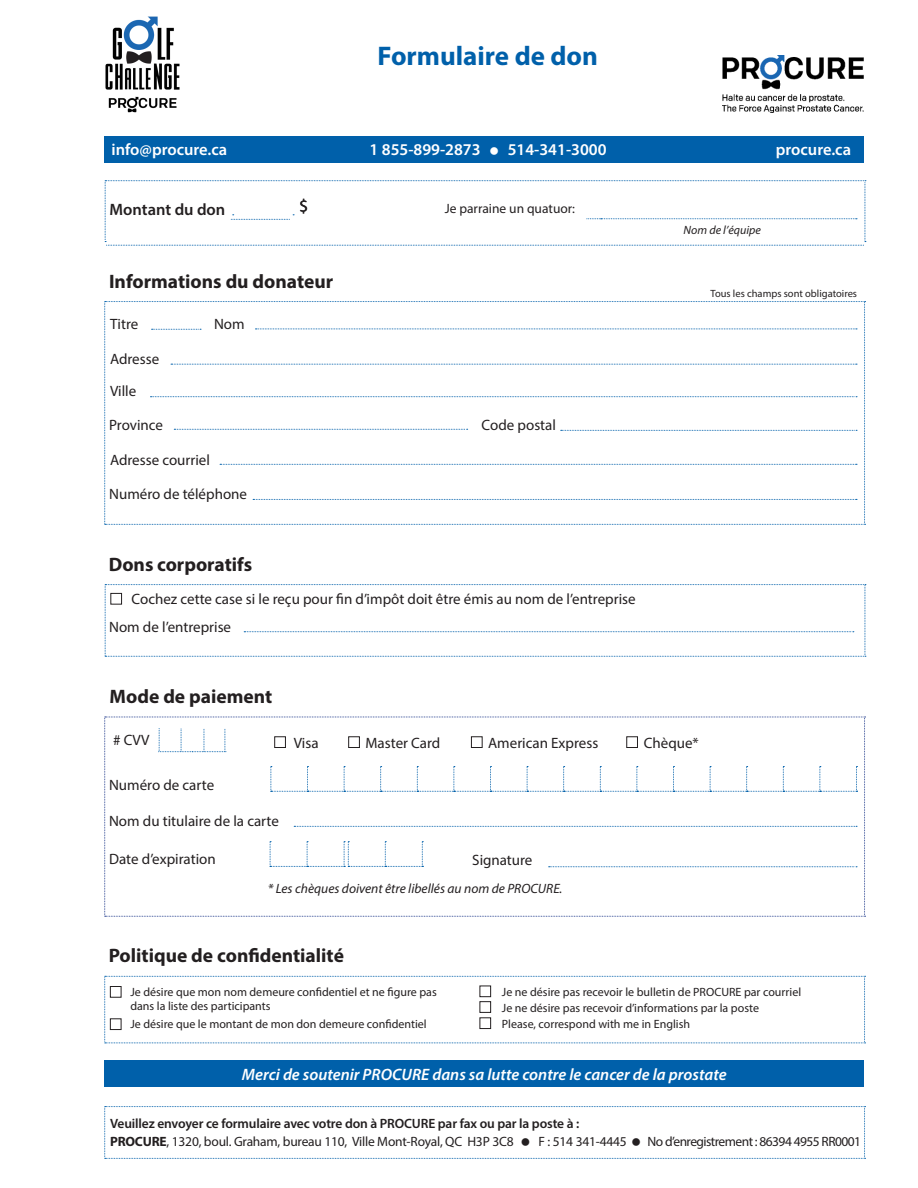
<style>
.page{position:relative;width:918px;height:1188px;background:#fff}
.page>*{position:absolute;margin:0;border:0;box-sizing:border-box;transform-origin:0 0}
.t1{font:700 27px "Myriad Pro";color:#0060aa}
.t2{font:700 19.5px "Myriad Pro";color:#231f20}
.t3{font:18px "Myriad Pro";color:#231f20}
.t4{font:italic 600 16.5px "Myriad Pro";color:#fff}
.t5{font:600 16.5px "Myriad Pro";color:#fff}
.t6{font:600 16.5px "Myriad Pro";color:#231f20}
.t7{font:15px/32.7px "Myriad Pro";color:#231f20}
.t8{font:600 13.5px/18px "Myriad Pro";letter-spacing:-.01em;color:#231f20}
.t9{font:italic 13.5px "Myriad Pro";color:#231f20}
.t10{font:13.5px "Myriad Pro";letter-spacing:-.04em;color:#231f20}
.t11{font:13.5px "Myriad Pro";color:#231f20}
.t12{font:13.5px "Myriad Pro";letter-spacing:-.015em;color:#231f20}
.t13{font:12px/16px "Myriad Pro";color:#231f20}
.t14{font:italic 12px "Myriad Pro";color:#231f20}
.t15{font:10.5px "Myriad Pro";color:#231f20}
.s1{font-weight:700}
.s2{font-weight:400}
</style>
<div class="page">
<img style="left:722px;top:55px;width:142px;height:58px">
<div style="left:105px;top:136px;width:759px;height:27px;background:#0060aa"></div>
<div style="left:105px;top:1061px;width:759px;height:26px;background:#0060aa"></div>
<svg style="left:104px;top:976px;width:762px;height:68px"></svg>
<svg style="left:105px;top:584px;width:761px;height:73px"></svg>
<svg style="left:104px;top:301px;width:762px;height:224px"></svg>
<svg style="left:105px;top:180px;width:761px;height:66px"></svg>
<svg style="left:104px;top:717px;width:762px;height:200px"></svg>
<img style="left:105px;top:16px;width:75px;height:97px">
<svg style="left:104px;top:1106px;width:762px;height:53px"></svg>
<h1 class="t1" style="left:378px;top:38px;width:222px">Formulaire de don</h1>
<p class="t5" style="left:112px;top:139px;width:117px">info@procure.ca</p>
<p class="t5" style="left:370px;top:139px;width:113px">1 855-899-2873</p>
<p class="t5" style="left:508px;top:139px;width:100px">514-341-3000</p>
<p class="t5" style="left:776px;top:139px;width:77px">procure.ca</p>
<p class="t6" style="left:110px;top:199px;width:117px">Montant du don</p>
<p class="t3" style="left:299px;top:194px;width:11px">$</p>
<p class="t11" style="left:445px;top:200px;width:132px">Je parraine un quatuor:</p>
<h2 class="t2" style="left:109px;top:269px;width:226px">Informations du donateur</h2>
<p class="t7" style="left:110px;top:307px;width:30px">Titre</p>
<p class="t7" style="left:214px;top:307px;width:32px">Nom</p>
<p class="t7" style="left:110px;top:342px;width:51px">Adresse<br>Ville</p>
<p class="t7" style="left:109px;top:408px;width:55px">Province</p>
<p class="t7" style="left:482px;top:408px;width:76px">Code postal</p>
<p class="t7" style="left:110px;top:443px;width:101px">Adresse courriel</p>
<p class="t7" style="left:109px;top:477px;width:139px">Numéro de téléphone</p>
<h2 class="t2" style="left:109px;top:551px;width:145px">Dons corporatifs</h2>
<p class="t7" style="left:109px;top:585px;width:528px;line-height:27.6px;text-indent:22px">Cochez cette case si le reçu pour fin d’impôt doit être émis au nom de l’entreprise<br>Nom de l’entreprise</p>
<h2 class="t2" style="left:110px;top:684px;width:164px">Mode de paiement</h2>
<p class="t14" style="left:684px;top:223px;width:79px">Nom de l’équipe</p>
<p class="t15" style="left:711px;top:287px;width:148px">Tous les champs sont obligatoires</p>
<p class="t7" style="left:113px;top:723px;width:38px"># CVV</p>
<p class="t7" style="left:294px;top:726px;width:26px">Visa</p>
<p class="t7" style="left:365px;top:726px;width:76px">Master Card</p>
<p class="t7" style="left:488px;top:726px;width:112px">American Express</p>
<p class="t7" style="left:644px;top:726px;width:56px">Chèque*</p>
<p class="t7" style="left:109px;top:769px;width:107px">Numéro de carte</p>
<p class="t7" style="left:109px;top:804px;width:171px">Nom du titulaire de la carte</p>
<p class="t7" style="left:109px;top:842px;width:108px">Date d’expiration</p>
<p class="t7" style="left:472px;top:843px;width:62px">Signature</p>
<p class="t9" style="left:268px;top:880px;width:296px">* Les chèques doivent être libellés au nom de PROCURE.</p>
<h2 class="t2" style="left:109px;top:943px;width:237px">Politique de confidentialité</h2>
<p class="t13" style="left:130px;top:985px;width:308px;line-height:14.4px">Je désire que mon nom demeure confidentiel et ne figure pas dans la liste des participants</p>
<p class="t13" style="left:130px;top:1016px;width:298px">Je désire que le montant de mon don demeure confidentiel</p>
<p class="t13" style="left:502px;top:984px;width:301px">Je ne désire pas recevoir le bulletin de PROCURE par courriel<br>Je ne désire pas recevoir d’informations par la poste<br>Please, correspond with me in English</p>
<p class="t4" style="left:242px;top:1064px;width:486px">Merci de soutenir PROCURE dans sa lutte contre le cancer de la prostate</p>
<p class="t8" style="left:110px;top:1114px;width:471px">Veuillez envoyer ce formulaire avec votre don à PROCURE par fax ou par la poste à :<br><span class="s1">PROCURE</span><span class="s2">, 1320, boul. Graham, bureau 110, Ville Mont-Royal, QC H3P 3C8</span></p>
<p class="t12" style="left:539px;top:1133px;width:90px">F : 514 341-4445</p>
<p class="t10" style="left:648px;top:1133px;width:215px">No d’enregistrement : 86394 4955 RR0001</p>
</div>
